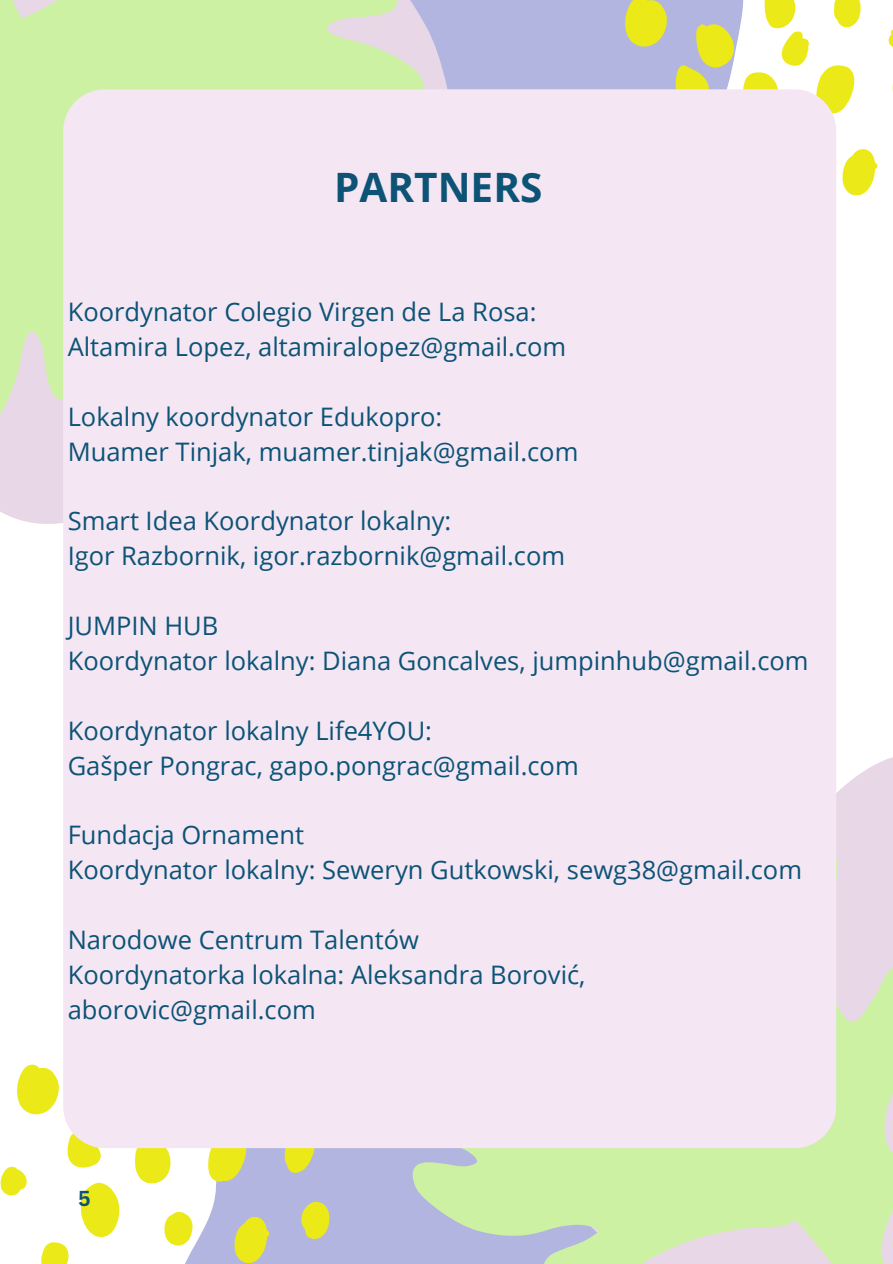
<style>
.page{position:relative;width:893px;height:1264px;background:#fff}
.page>*{position:absolute;margin:0;border:0;box-sizing:border-box;transform-origin:0 0}
.t1{font:700 40.5px "Open Sans";color:#0c5376}
.t2{font:25.5px/34.8px "Open Sans";color:#0c5376}
.t3{font:700 21px "Canva Sans";color:#0c5376}
</style>
<div class="page">
<svg style="left:804px;top:792px;width:88px;height:471px;background:#d8e6bf"></svg>
<div style="left:473px;top:0;width:109px;height:89px;background:#b1b5df"></div>
<svg style="left:359px;top:1148px;width:445px;height:115px;background:#c7dfb7"></svg>
<svg style="left:258px;top:0;width:215px;height:89px;background:#cddfbd"></svg>
<svg style="left:0;top:0;width:258px;height:478px;background:#d0edac"></svg>
<svg style="left:0;top:1064px;width:330px;height:199px"></svg>
<svg style="left:582px;top:0;width:310px;height:196px"></svg>
<div style="left:63px;top:89px;width:773px;height:1059px;background:#f4e6f3"></div>
<h2 class="t1" style="left:334px;top:159px;width:210px">PARTNERS</h2>
<p class="t2" style="left:68px;top:294px;width:500px">Koordynator Colegio Virgen de La Rosa:<br>Altamira Lopez, altamiralopez@gmail.com</p>
<p class="t2" style="left:68px;top:398px;width:512px">Lokalny koordynator Edukopro:<br>Muamer Tinjak, muamer.tinjak@gmail.com</p>
<p class="t2" style="left:68px;top:503px;width:499px">Smart Idea Koordynator lokalny:<br>Igor Razbornik, igor.razbornik@gmail.com</p>
<p class="t2" style="left:68px;top:607px;width:742px">JUMPIN HUB<br>Koordynator lokalny: Diana Goncalves, jumpinhub@gmail.com</p>
<p class="t2" style="left:68px;top:712px;width:512px">Koordynator lokalny Life4YOU:<br>Gašper Pongrac, gapo.pongrac@gmail.com</p>
<h2 class="t2" style="left:68px;top:817px;width:735px">Fundacja Ornament<br>Koordynator lokalny: Seweryn Gutkowski, sewg38@gmail.com</h2>
<h2 class="t2" style="left:68px;top:921px;width:519px">Narodowe Centrum Talentów<br>Koordynatorka lokalna: Aleksandra Borović, aborovic@gmail.com</h2>
<p class="t3" style="left:78px;top:1183px;width:14px">5</p>
</div>
